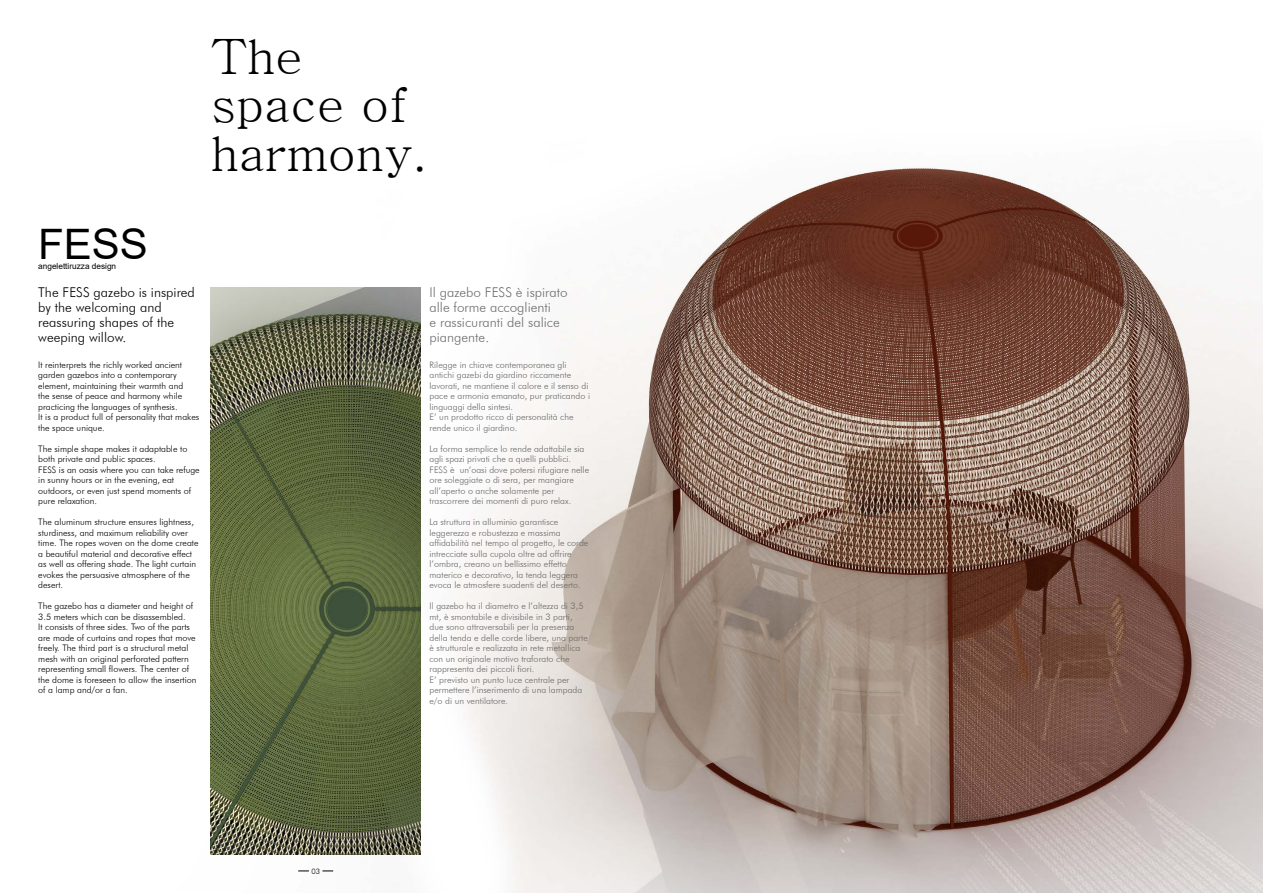
<style>
.page{position:relative;width:1263px;height:893px;background:#fff}
.page>*{position:absolute;margin:0;border:0;box-sizing:border-box;transform-origin:0 0}
.t1{font:48.75px/48.8px "Batang";color:#000}
.t2{font:42px "Arial";color:#000}
.t3{font:300 13.5px/15px "Futura BT";color:#000}
.t4{font:300 13.5px/15px "Futura BT";color:#706f6f}
.t5{font:300 9px/10.5px "Futura BT";color:#696969}
.t6{font:300 9px/10.5px "Futura BT";color:#000}
.t7{font:8.25px "Arial";color:#000}
.t8{font:300 7.5px "Futura BT";color:#000}
</style>
<div class="page">
<img style="left:210px;top:166px;width:1053px;height:727px">
<img style="left:211px;top:287px;width:210px;height:568px">
<h1 class="t1" style="left:211px;top:32px;width:218px">The space of harmony.</h1>
<h2 class="t2" style="left:38px;top:215px;width:111px">FESS</h2>
<p class="t7" style="left:38px;top:260px;width:79px">angelettiruzza design</p>
<h3 class="t3" style="left:38px;top:285px;width:158px">The FESS gazebo is inspired by the welcoming and reassuring shapes of the weeping willow.</h3>
<p class="t6" style="left:38px;top:359px;width:162px">It reinterprets the richly worked ancient garden gazebos into a contemporary element, maintaining their warmth and<br>the sense of peace and harmony while practicing the languages of synthesis.<br>It is a product full of personality that makes the space unique.</p>
<p class="t6" style="left:38px;top:443px;width:163px">The simple shape makes it adaptable to both private and public spaces.<br>FESS is an oasis where you can take refuge in sunny hours or in the evening, eat outdoors, or even just spend moments of pure relaxation.</p>
<p class="t6" style="left:38px;top:517px;width:162px">The aluminum structure ensures lightness, sturdiness, and maximum reliability over time. The ropes woven on the dome create a beautiful material and decorative effect as well as offering shade. The light curtain evokes the persuasive atmosphere of the desert.</p>
<p class="t6" style="left:38px;top:601px;width:160px">The gazebo has a diameter and height of 3.5 meters which can be disassembled.<br>It consists of three sides. Two of the parts are made of curtains and ropes that move freely. The third part is a structural metal mesh with an original perforated pattern representing small flowers. The center of the dome is foreseen to allow the insertion of a lamp and/or a fan.</p>
<h3 class="t4" style="left:429px;top:285px;width:140px">Il gazebo FESS è ispirato alle forme accoglienti<br>e rassicuranti del salice piangente.</h3>
<p class="t5" style="left:429px;top:359px;width:162px">Rilegge in chiave contemporanea gli antichi gazebi da giardino riccamente lavorati, ne mantiene il calore e il senso di pace e armonia emanato, pur praticando i linguaggi della sintesi.<br>E’ un prodotto ricco di personalità che rende unico il giardino.</p>
<p class="t5" style="left:429px;top:443px;width:161px">La forma semplice lo rende adattabile sia agli spazi privati che a quelli pubblici.<br>FESS è un’oasi dove potersi rifugiare nelle ore soleggiate o di sera, per mangiare all’aperto o anche solamente per trascorrere dei momenti di puro relax.</p>
<p class="t5" style="left:429px;top:517px;width:160px">La struttura in alluminio garantisce leggerezza e robustezza e massima affidabilità nel tempo al progetto, le corde intrecciate sulla cupola oltre ad offrire l’ombra, creano un bellissimo effetto materico e decorativo, la tenda leggera evoca le atmosfere suadenti del deserto.</p>
<p class="t5" style="left:429px;top:601px;width:160px">Il gazebo ha il diametro e l’altezza di 3,5 mt, è smontabile e divisibile in 3 parti, due sono attraversabili per la presenza della tenda e delle corde libere, una parte è strutturale e realizzata in rete metallica con un originale motivo traforato che rappresenta dei piccoli fiori.<br>E’ previsto un punto luce centrale per permettere l’inserimento di una lampada e/o di un ventilatore.</p>
<p class="t8" style="left:311px;top:866px;width:10px">03</p>
</div>
